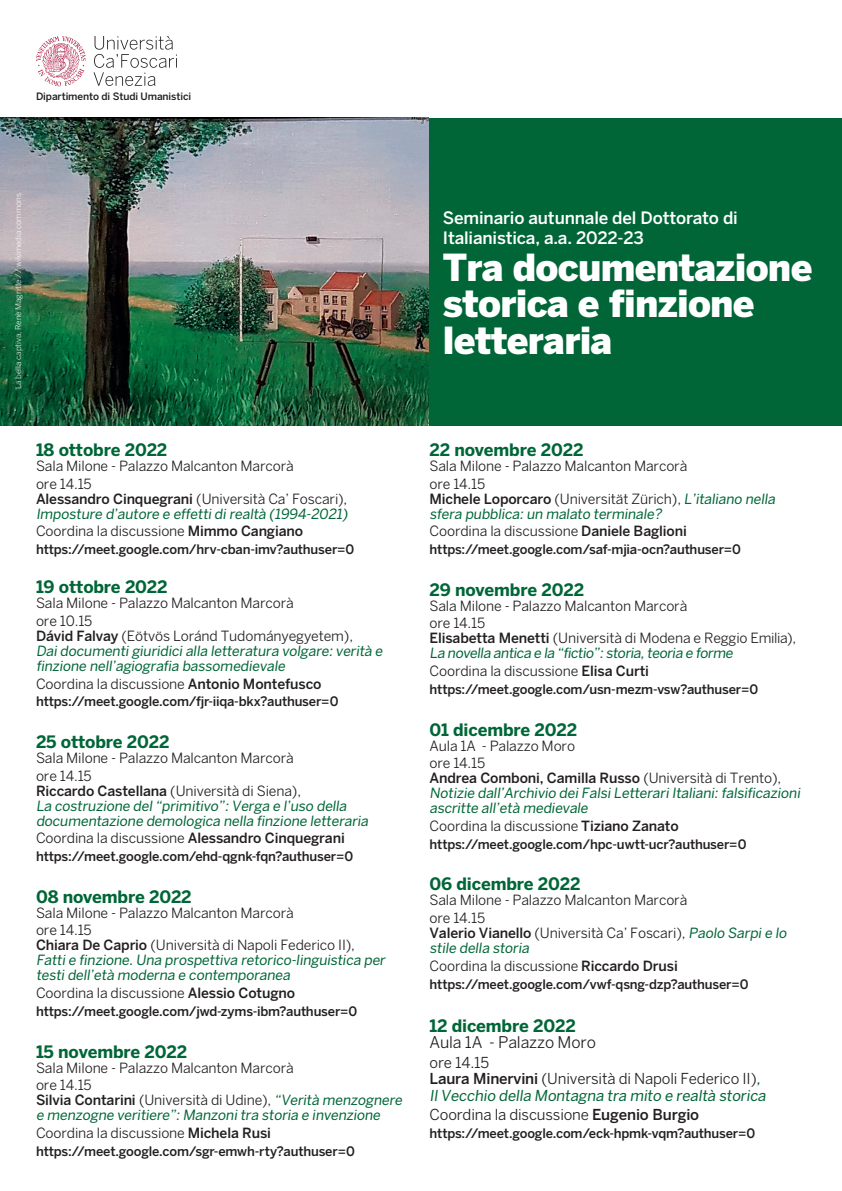
<style>
.page{position:relative;width:842px;height:1191px;background:#fff}
.page>*{position:absolute;margin:0;border:0;box-sizing:border-box;transform-origin:0 0}
.t1{font:900 37px/36.4px "Benton Sans";letter-spacing:-.02em;color:#fff}
.t2{font:700 17px "Benton Sans";letter-spacing:-.01em;color:#016637}
.t3{font:500 17px/20.6px "Benton Sans";letter-spacing:-.01em;color:#fff}
.t4{font:16px "Benton Sans";letter-spacing:-.01em;color:#231f20}
.t5{font:15px/16.5px "Benton Sans";color:#016637}
.t6{font:15px "Benton Sans";letter-spacing:-.01em;color:#231f20}
.t7{font:14px/15px "Benton Sans";color:#016637}
.t8{font:14px/17.8px "Benton Sans";letter-spacing:-.01em;color:#231f20}
.t9{font:500 13px "Benton Sans";letter-spacing:-.015em;color:#231f20}
.t10{font:500 10.1px "Benton Sans";letter-spacing:-.01em;color:#231f20}
.t11{font:8px "Benton Sans";letter-spacing:-.01em;color:#fff}
.s1{font-weight:500;color:#231f20}
.s2{color:#231f20}
.s3{font-weight:500}
</style>
<div class="page">
<div style="left:0;top:118px;width:842px;height:307px;background:#016637"></div>
<img style="left:0;top:118px;width:428px;height:307px">
<svg style="left:94px;top:36px;width:83px;height:50px"></svg>
<svg style="left:36px;top:36px;width:50px;height:50px"></svg>
<p class="t10" style="left:36px;top:90px;width:157px">Dipartimento di Studi Umanistici</p>
<p class="t11" style="left:14px;top:389px;width:197px;rotate:-90deg">La bella captiva, Renè Magritte // wikimedia commons</p>
<p class="t2" style="left:36px;top:439px;width:133px">18 ottobre 2022</p>
<p class="t8" style="left:36px;top:456px;width:259px">Sala Milone - Palazzo Malcanton Marcorà ore 14.15</p>
<p class="t7" style="left:36px;top:491px;width:316px"><span class="s1">Alessandro Cinquegrani</span> <span class="s2">(Università Ca’ Foscari),<br></span>Imposture d’autore e effettidirealtà (1994-2021)</p>
<p class="t8" style="left:36px;top:522px;width:269px">Coordina la discussione <span class="s3">Mimmo Cangiano</span></p>
<p class="t9" style="left:36px;top:542px;width:320px">https://meet.google.com/hrv-cban-imv?authuser=0</p>
<p class="t2" style="left:36px;top:576px;width:133px">19 ottobre 2022</p>
<p class="t8" style="left:36px;top:593px;width:259px">Sala Milone - Palazzo Malcanton Marcorà ore 10.15</p>
<p class="t7" style="left:36px;top:628px;width:350px"><span class="s1">Dávid Falvay</span> <span class="s2">(Eötvös Loránd Tudományegyetem),<br></span>Daidocumentigiuridicialla letteratura volgare:verità e finzione nell’agiografia bassomedievale</p>
<p class="t8" style="left:36px;top:674px;width:287px">Coordina la discussione <span class="s3">Antonio Montefusco</span></p>
<p class="t9" style="left:36px;top:694px;width:304px">https://meet.google.com/fjr-iiqa-bkx?authuser=0</p>
<p class="t2" style="left:36px;top:731px;width:135px">25 ottobre 2022</p>
<p class="t8" style="left:36px;top:748px;width:259px">Sala Milone - Palazzo Malcanton Marcorà ore 14.15</p>
<p class="t7" style="left:36px;top:782px;width:336px"><span class="s1">Riccardo Castellana</span> <span class="s2">(Università di Siena),<br></span>La costruzione del“primitivo”:Verga e l’uso della documentazione demologica nella finzione letteraria</p>
<p class="t8" style="left:36px;top:829px;width:310px">Coordina la discussione <span class="s3">Alessandro Cinquegrani</span></p>
<p class="t9" style="left:36px;top:848px;width:319px">https://meet.google.com/ehd-qgnk-fqn?authuser=0</p>
<p class="t2" style="left:36px;top:886px;width:157px">08 novembre 2022</p>
<p class="t8" style="left:36px;top:903px;width:259px">Sala Milone - Palazzo Malcanton Marcorà ore 14.15</p>
<p class="t7" style="left:36px;top:937px;width:353px"><span class="s1">Chiara De Caprio</span> <span class="s2">(Università di Napoli Federico II),<br></span>Fattie finzione.Una prospettiva retorico-linguistica per testidell’età moderna e contemporanea</p>
<p class="t8" style="left:36px;top:984px;width:261px">Coordina la discussione <span class="s3">Alessio Cotugno</span></p>
<p class="t9" style="left:36px;top:1003px;width:323px">https://meet.google.com/jwd-zyms-ibm?authuser=0</p>
<p class="t2" style="left:36px;top:1041px;width:153px">15 novembre 2022</p>
<p class="t8" style="left:36px;top:1058px;width:259px">Sala Milone - Palazzo Malcanton Marcorà ore 14.15</p>
<p class="t7" style="left:36px;top:1092px;width:370px"><span class="s1">Silvia Contarini</span> <span class="s2">(Università di Udine),</span> “Verità menzognere e menzogne veritiere”:Manzonitra storia e invenzione</p>
<p class="t8" style="left:36px;top:1124px;width:236px">Coordina la discussione <span class="s3">Michela Rusi</span></p>
<p class="t9" style="left:36px;top:1143px;width:320px">https://meet.google.com/sgr-emwh-rty?authuser=0</p>
<p class="t3" style="left:443px;top:207px;width:296px">Seminario autunnale del Dottorato di<br>Italianistica, a.a. 2022-23</p>
<h1 class="t1" style="left:443px;top:249px;width:371px">Tra documentazione storica e finzione letteraria</h1>
<p class="t2" style="left:429px;top:439px;width:155px">22 novembre 2022</p>
<p class="t8" style="left:429px;top:456px;width:259px">Sala Milone - Palazzo Malcanton Marcorà ore 14.15</p>
<p class="t7" style="left:429px;top:491px;width:350px"><span class="s1">Michele Loporcaro</span> <span class="s2">(Universität Zürich),</span> L’italiano nella sfera pubblica:un malato terminale?</p>
<p class="t8" style="left:429px;top:522px;width:259px">Coordina la discussione <span class="s3">Daniele Baglioni</span></p>
<p class="t9" style="left:429px;top:542px;width:313px">https://meet.google.com/saf-mjia-ocn?authuser=0</p>
<p class="t2" style="left:429px;top:579px;width:156px">29 novembre 2022</p>
<p class="t8" style="left:429px;top:596px;width:259px">Sala Milone - Palazzo Malcanton Marcorà ore 14.15</p>
<p class="t7" style="left:429px;top:630px;width:368px"><span class="s1">Elisabetta Menetti</span> <span class="s2">(Università di Modena e Reggio Emilia),<br></span>La novella antica e la “fictio”:storia,teoria e forme</p>
<p class="t8" style="left:429px;top:662px;width:221px">Coordina la discussione <span class="s3">Elisa Curti</span></p>
<p class="t9" style="left:429px;top:681px;width:330px">https://meet.google.com/usn-mezm-vsw?authuser=0</p>
<p class="t2" style="left:429px;top:719px;width:149px">01 dicembre 2022</p>
<p class="t8" style="left:429px;top:736px;width:147px">Aula 1A - Palazzo Moro ore 14.15</p>
<p class="t7" style="left:429px;top:770px;width:374px"><span class="s1">Andrea Comboni, Camilla Russo</span> <span class="s2">(Università di Trento),<br></span>Notizie dall’Archivio deiFalsiLetterariItaliani:falsificazioni ascritte all’età medievale</p>
<p class="t8" style="left:429px;top:817px;width:251px">Coordina la discussione <span class="s3">Tiziano Zanato</span></p>
<p class="t9" style="left:429px;top:836px;width:318px">https://meet.google.com/hpc-uwtt-ucr?authuser=0</p>
<p class="t2" style="left:429px;top:874px;width:152px">06 dicembre 2022</p>
<p class="t8" style="left:429px;top:891px;width:259px">Sala Milone - Palazzo Malcanton Marcorà ore 14.15</p>
<p class="t7" style="left:429px;top:925px;width:361px"><span class="s1">Valerio Vianello</span> <span class="s2">(Università Ca’ Foscari),</span> Paolo Sarpie lo stile della storia</p>
<p class="t8" style="left:429px;top:957px;width:250px">Coordina la discussione <span class="s3">Riccardo Drusi</span></p>
<p class="t9" style="left:429px;top:976px;width:321px">https://meet.google.com/vwf-qsng-dzp?authuser=0</p>
<p class="t2" style="left:429px;top:1015px;width:148px">12 dicembre 2022</p>
<p class="t4" style="left:429px;top:1033px;width:168px">Aula 1A - Palazzo Moro</p>
<p class="t5" style="left:429px;top:1053px;width:340px"><span class="s2">ore 14.15<br></span><span class="s1">Laura Minervini</span> <span class="s2">(Università di Napoli Federico II)</span>,<br>IlVecchio della Montagna tra mito e realtà storica</p>
<p class="t6" style="left:429px;top:1105px;width:271px">Coordina la discussione <span class="s3">Eugenio Burgio</span></p>
<p class="t9" style="left:429px;top:1125px;width:327px">https://meet.google.com/eck-hpmk-vqm?authuser=0</p>
</div>
